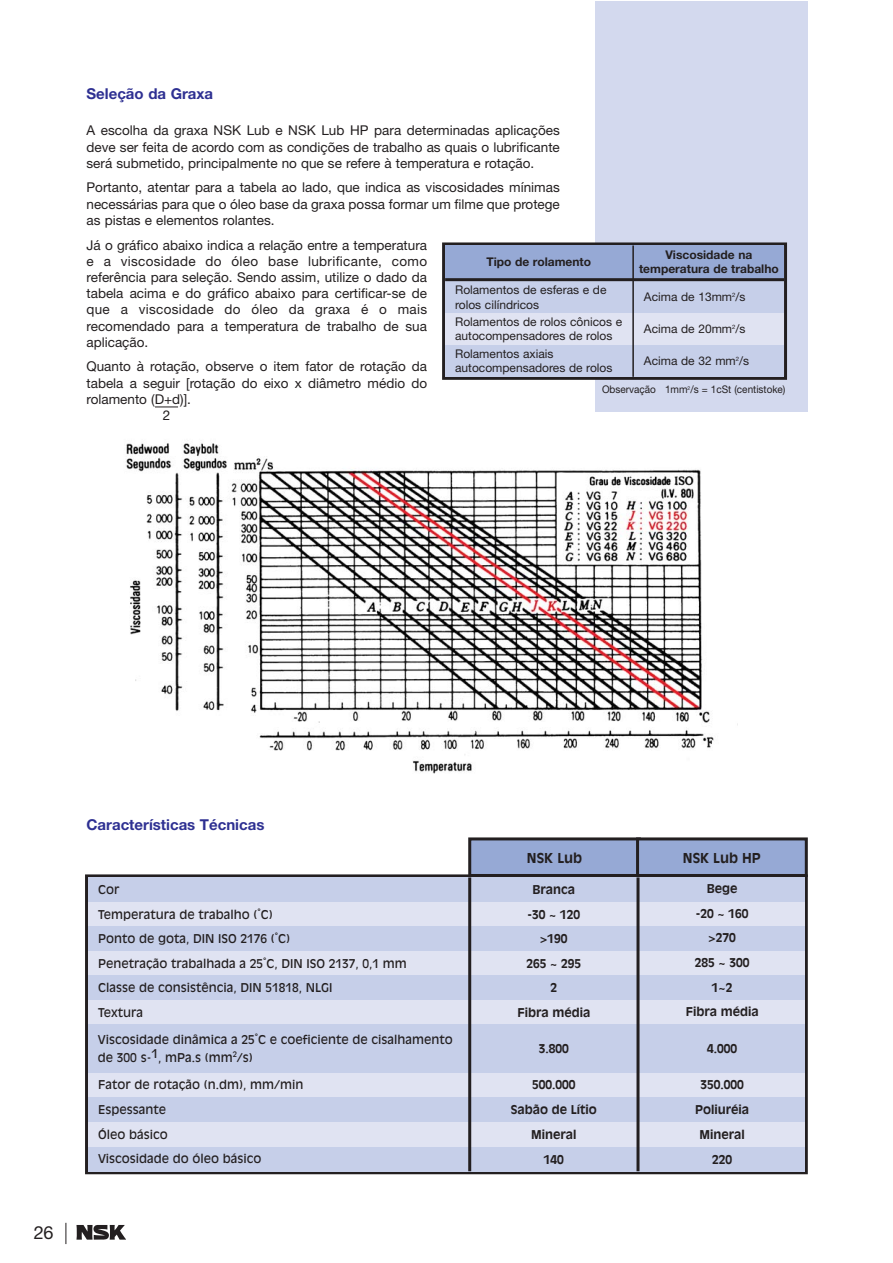
<style>
.page{position:relative;width:893px;height:1263px;background:#fff}
.page>*{position:absolute;margin:0;border:0;box-sizing:border-box;transform-origin:0 0}
.t1{font:18px "Helvetica Neue";color:#231f20}
.t2{font:700 15px "Helvetica Neue";color:#2e3092}
.t3{font:13.5px/16.2px "Helvetica Neue";color:#231f20;text-align:justify}
.t4{font:700 13.5px "Antique Olive";color:#231f20}
.t5{font:12px/18px "Antique Olive";color:#231f20}
.t6{font:12px/14.4px "Helvetica Neue";color:#231f20}
.t7{font:700 12px "Antique Olive";color:#231f20}
.t8{font:700 12px/14.4px "Helvetica Neue";color:#231f20;text-align:center}
.t9{font:10.5px "Helvetica Neue";color:#231f20;scale:.95 1}
</style>
<div class="page">
<div style="left:595px;top:1px;width:213px;height:410px;background:#d3d9ee"></div>
<div style="left:85px;top:874px;width:723px;height:300px;border:3px solid #231f20"></div>
<div style="left:88px;top:877px;width:382px;height:25px;background:#c6cfe9"></div>
<div style="left:470px;top:877px;width:168px;height:25px;background:#c6cfe9"></div>
<div style="left:638px;top:877px;width:167px;height:25px;background:#c6cfe9"></div>
<div style="left:88px;top:902px;width:382px;height:24px;background:#e0e3f2"></div>
<div style="left:470px;top:902px;width:168px;height:24px;background:#e0e3f2"></div>
<div style="left:638px;top:902px;width:167px;height:24px;background:#e0e3f2"></div>
<div style="left:88px;top:926px;width:382px;height:25px;background:#c6cfe9"></div>
<div style="left:470px;top:926px;width:168px;height:25px;background:#c6cfe9"></div>
<div style="left:638px;top:926px;width:167px;height:25px;background:#c6cfe9"></div>
<div style="left:88px;top:951px;width:382px;height:24px;background:#e0e3f2"></div>
<div style="left:470px;top:951px;width:168px;height:24px;background:#e0e3f2"></div>
<div style="left:638px;top:951px;width:167px;height:24px;background:#e0e3f2"></div>
<div style="left:88px;top:975px;width:382px;height:25px;background:#c6cfe9"></div>
<div style="left:470px;top:975px;width:168px;height:25px;background:#c6cfe9"></div>
<div style="left:638px;top:975px;width:167px;height:25px;background:#c6cfe9"></div>
<div style="left:88px;top:1000px;width:382px;height:24px;background:#e0e3f2"></div>
<div style="left:470px;top:1000px;width:168px;height:24px;background:#e0e3f2"></div>
<div style="left:638px;top:1000px;width:167px;height:24px;background:#e0e3f2"></div>
<div style="left:88px;top:1024px;width:382px;height:49px;background:#c6cfe9"></div>
<div style="left:470px;top:1024px;width:168px;height:49px;background:#c6cfe9"></div>
<div style="left:638px;top:1024px;width:167px;height:49px;background:#c6cfe9"></div>
<div style="left:88px;top:1073px;width:382px;height:25px;background:#e0e3f2"></div>
<div style="left:470px;top:1073px;width:168px;height:25px;background:#e0e3f2"></div>
<div style="left:638px;top:1073px;width:167px;height:25px;background:#e0e3f2"></div>
<div style="left:88px;top:1098px;width:382px;height:24px;background:#c6cfe9"></div>
<div style="left:470px;top:1098px;width:168px;height:24px;background:#c6cfe9"></div>
<div style="left:638px;top:1098px;width:167px;height:24px;background:#c6cfe9"></div>
<div style="left:88px;top:1122px;width:382px;height:25px;background:#e0e3f2"></div>
<div style="left:470px;top:1122px;width:168px;height:25px;background:#e0e3f2"></div>
<div style="left:638px;top:1122px;width:167px;height:25px;background:#e0e3f2"></div>
<div style="left:88px;top:1147px;width:382px;height:24px;background:#c6cfe9"></div>
<div style="left:470px;top:1147px;width:168px;height:24px;background:#c6cfe9"></div>
<div style="left:638px;top:1147px;width:167px;height:24px;background:#c6cfe9"></div>
<hr style="left:468px;top:877px;width:3px;height:294px;background:#231f20">
<hr style="left:636px;top:877px;width:3px;height:294px;background:#231f20">
<div style="left:470px;top:839px;width:169px;height:36px;background:#96a9d5"></div>
<div style="left:468px;top:837px;width:173px;height:40px;border:3px solid #231f20"></div>
<div style="left:638px;top:839px;width:168px;height:36px;background:#96a9d5"></div>
<div style="left:636px;top:837px;width:172px;height:40px;border:3px solid #231f20"></div>
<svg style="left:66px;top:1223px;width:1px;height:21px"></svg>
<svg style="left:76px;top:1225px;width:49px;height:15px"></svg>
<img style="left:126px;top:443px;width:588px;height:331px">
<svg style="left:155px;top:407px;width:23px;height:1px"></svg>
<div style="left:442px;top:242px;width:345px;height:138px;border:3px solid #231f20"></div>
<div style="left:445px;top:245px;width:188px;height:35px;background:#96a9d5"></div>
<div style="left:633px;top:245px;width:151px;height:35px;background:#96a9d5"></div>
<div style="left:445px;top:280px;width:188px;height:33px;background:#c6cfe9"></div>
<div style="left:633px;top:280px;width:151px;height:33px;background:#c6cfe9"></div>
<div style="left:445px;top:313px;width:188px;height:32px;background:#e0e3f2"></div>
<div style="left:633px;top:313px;width:151px;height:32px;background:#e0e3f2"></div>
<div style="left:445px;top:345px;width:188px;height:32px;background:#c6cfe9"></div>
<div style="left:633px;top:345px;width:151px;height:32px;background:#c6cfe9"></div>
<hr style="left:632px;top:245px;width:2px;height:132px;background:#231f20">
<hr style="left:445px;top:278px;width:339px;height:3px;background:#231f20">
<p class="t2" style="left:87px;top:88px;width:128px">Seleção da Graxa</p>
<p class="t3" style="left:87px;top:124px;width:475px">A escolha da graxa NSK Lub e NSK Lub HP para determinadas aplicações deve ser feita de acordo com as condições de trabalho as quais o lubrificante será submetido, principalmente no que se refere à temperatura e rotação.</p>
<p class="t3" style="left:87px;top:181px;width:475px">Portanto, atentar para a tabela ao lado, que indica as viscosidades mínimas necessárias para que o óleo base da graxa possa formar um filme que protege as pistas e elementos rolantes.</p>
<p class="t3" style="left:87px;top:238px;width:342px">Já o gráfico abaixo indica a relação entre a temperatura e a viscosidade do óleo base lubrificante, como referência para seleção. Sendo assim, utilize o dado da tabela acima e do gráfico abaixo para certificar-se de que a viscosidade do óleo da graxa é o mais recomendado para a temperatura de trabalho de sua aplicação.</p>
<p class="t3" style="left:87px;top:360px;width:342px">Quanto à rotação, observe o item fator de rotação da tabela a seguir [rotação do eixo x diâmetro médio do rolamento (D+d)].</p>
<p class="t8" style="left:486px;top:256px;width:106px">Tipo de rolamento</p>
<p class="t8" style="left:639px;top:249px;width:141px">Viscosidade na temperatura de trabalho</p>
<p class="t6" style="left:455px;top:284px;width:153px">Rolamentos de esferas e de rolos cilíndricos</p>
<p class="t6" style="left:644px;top:291px;width:103px">Acima de 13mm<sup>2</sup>/s</p>
<p class="t6" style="left:455px;top:316px;width:169px">Rolamentos de rolos cônicos e autocompensadores de rolos</p>
<p class="t6" style="left:644px;top:323px;width:103px">Acima de 20mm<sup>2</sup>/s</p>
<p class="t6" style="left:455px;top:348px;width:159px">Rolamentos axiais autocompensadores de rolos</p>
<p class="t6" style="left:644px;top:355px;width:107px">Acima de 32 mm<sup>2</sup>/s</p>
<p class="t9" style="left:602px;top:386px;width:195px">Observação 1mm<sup>2</sup>/s = 1cSt (centistoke)</p>
<p class="t3" style="left:163px;top:408px;width:9px">2</p>
<h1 class="t1" style="left:34px;top:1226px;width:21px">26</h1>
<p class="t2" style="left:87px;top:819px;width:179px">Características Técnicas</p>
<p class="t4" style="left:527px;top:852px;width:57px">NSK Lub</p>
<p class="t4" style="left:683px;top:852px;width:80px">NSK Lub HP</p>
<p class="t5" style="left:98px;top:881px;width:23px">Cor</p>
<p class="t7" style="left:532px;top:885px;width:44px">Branca</p>
<p class="t7" style="left:707px;top:884px;width:32px">Bege</p>
<p class="t5" style="left:98px;top:906px;width:176px">Temperatura de trabalho (˚C)</p>
<p class="t7" style="left:528px;top:909px;width:54px">-30 ~ 120</p>
<p class="t7" style="left:696px;top:909px;width:54px">-20 ~ 160</p>
<p class="t5" style="left:98px;top:930px;width:194px">Ponto de gota, DIN ISO 2176 (˚C)</p>
<p class="t7" style="left:540px;top:934px;width:29px">&gt;190</p>
<p class="t7" style="left:709px;top:933px;width:29px">&gt;270</p>
<p class="t5" style="left:98px;top:955px;width:310px">Penetração trabalhada a 25˚C, DIN ISO 2137, 0,1 mm</p>
<p class="t7" style="left:527px;top:958px;width:56px">265 ~ 295</p>
<p class="t7" style="left:695px;top:958px;width:56px">285 ~ 300</p>
<p class="t5" style="left:98px;top:979px;width:236px">Classe de consistência, DIN 51818, NLGI</p>
<p class="t7" style="left:550px;top:983px;width:8px">2</p>
<p class="t7" style="left:712px;top:982px;width:22px">1~2</p>
<p class="t5" style="left:98px;top:1004px;width:47px">Textura</p>
<p class="t7" style="left:517px;top:1007px;width:74px">Fibra média</p>
<p class="t7" style="left:686px;top:1007px;width:74px">Fibra média</p>
<p class="t5" style="left:98px;top:1031px;width:356px">Viscosidade dinâmica a 25˚C e coeficiente de cisalhamento de 300 s-1, mPa.s (mm<sup>2</sup>/s)</p>
<p class="t7" style="left:539px;top:1043px;width:32px">3.800</p>
<p class="t7" style="left:707px;top:1043px;width:32px">4.000</p>
<p class="t5" style="left:98px;top:1076px;width:207px">Fator de rotação (n.dm), mm/min</p>
<p class="t7" style="left:532px;top:1080px;width:45px">500.000</p>
<p class="t7" style="left:700px;top:1080px;width:45px">350.000</p>
<p class="t5" style="left:98px;top:1102px;width:69px">Espessante</p>
<p class="t7" style="left:511px;top:1105px;width:88px">Sabão de Lítio</p>
<p class="t7" style="left:695px;top:1105px;width:56px">Poliuréia</p>
<p class="t5" style="left:98px;top:1126px;width:71px">Óleo básico</p>
<p class="t7" style="left:531px;top:1130px;width:47px">Mineral</p>
<p class="t7" style="left:699px;top:1130px;width:47px">Mineral</p>
<p class="t5" style="left:98px;top:1151px;width:165px">Viscosidade do óleo básico</p>
<p class="t7" style="left:544px;top:1154px;width:22px">140</p>
<p class="t7" style="left:712px;top:1154px;width:22px">220</p>
</div>
